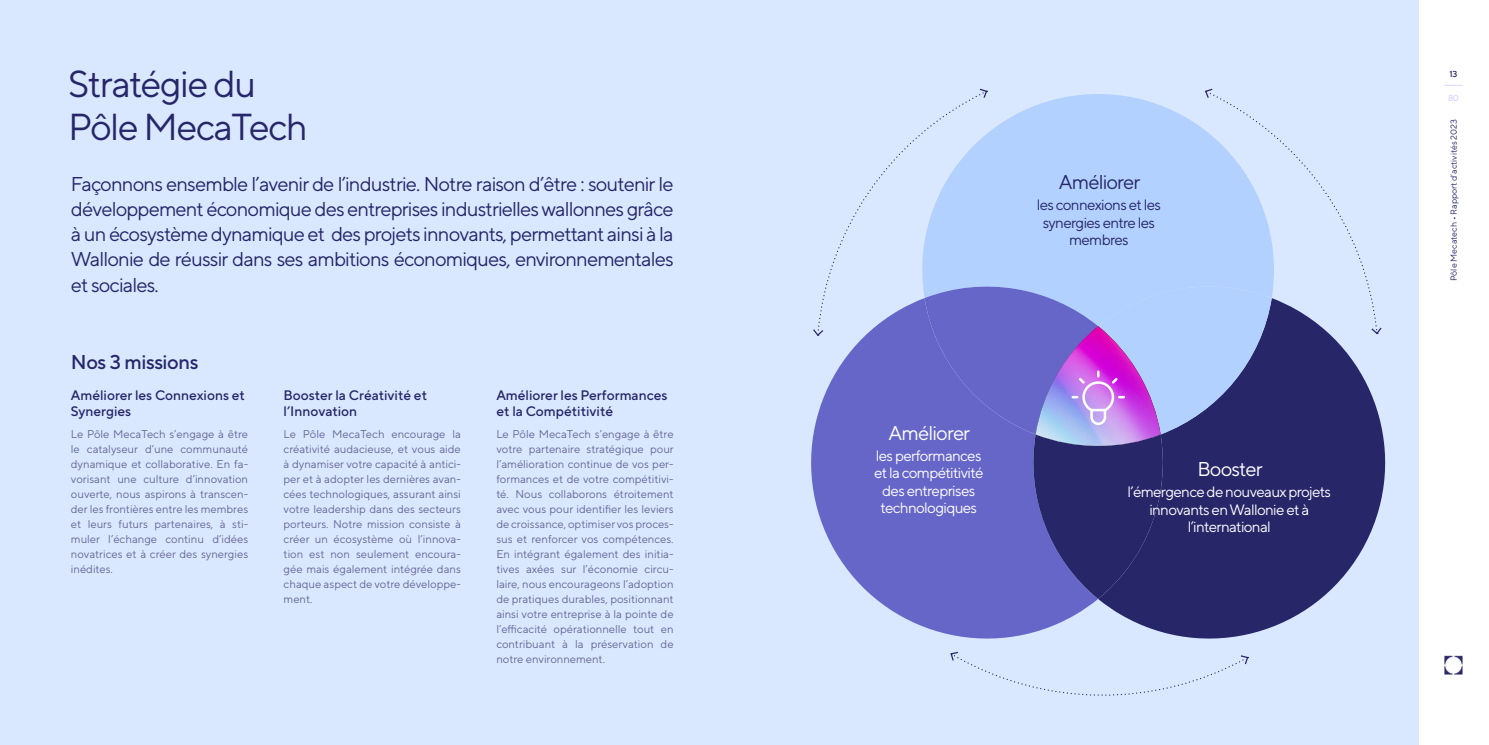
<style>
.page{position:relative;width:1489px;height:745px;background:#fff}
.page>*{position:absolute;margin:0;border:0;box-sizing:border-box;transform-origin:0 0}
.t1{font:37.5px/42.5px "TT Norms Pro";letter-spacing:-.04em;color:#262669}
.t2{font:20px/25px "TT Norms Pro";letter-spacing:-.04em;color:#262669;text-align:justify}
.t3{font:20px "TT Norms Pro";letter-spacing:-.04em;color:#fff}
.t4{font:500 20px "TT Norms Pro";letter-spacing:-.02em;color:#262669}
.t5{font:15px/17.5px "TT Norms Pro";letter-spacing:-.04em;color:#fff;text-align:center}
.t6{font:15px/17.5px "TT Norms Pro";letter-spacing:-.04em;color:#262669;text-align:center}
.t7{font:500 13.75px/16.2px "TT Norms Pro";color:#262669}
.t8{font:11.25px/15px "TT Norms Pro";color:#676796;text-align:justify}
.t9{font:8.75px "TT Norms Pro";color:#262669}
.t10{font:500 8.75px "TT Norms Pro";color:#262669}
.t11{font:500 8.75px "TT Norms Pro";color:#d6d6ff}
</style>
<div class="page">
<svg style="left:1444px;top:85px;width:18px;height:1px"></svg>
<img style="left:1444px;top:655px;width:19px;height:20px">
<div style="left:0;top:0;width:1417px;height:744px;background:#d9e8ff"></div>
<svg style="left:875px;top:598px;width:223px;height:41px;fill:#6666c9"></svg>
<svg style="left:1098px;top:430px;width:288px;height:229px"></svg>
<svg style="left:950px;top:650px;width:298px;height:46px"></svg>
<svg style="left:811px;top:88px;width:571px;height:510px"></svg>
<h1 class="t1" style="left:68px;top:61px;width:241px">Stratégie du<br>Pôle MecaTech</h1>
<p class="t2" style="left:71px;top:171px;width:604px">Façonnons ensemble l’avenir de l’industrie. Notre raison d’être : soutenir le développement économique des entreprises industrielles wallonnes grâce à un écosystème dynamique et des projets innovants, permettant ainsi à la Wallonie de réussir dans ses ambitions économiques, environnementales et sociales.</p>
<h2 class="t4" style="left:71px;top:348px;width:129px">Nos 3 missions</h2>
<p class="t7" style="left:71px;top:386px;width:176px">Améliorer les Connexions et<br>Synergies</p>
<p class="t8" style="left:71px;top:426px;width:179px">Le Pôle MecaTech s’engage à être le catalyseur d’une communauté dynamique et collaborative. En fa&shy;vorisant une culture d’innovation ouverte, nous aspirons à transcen&shy;der les frontières entre les membres et leurs futurs partenaires, à sti&shy;muler l’échange continu d’idées novatrices et à créer des synergies inédites.</p>
<p class="t7" style="left:283px;top:386px;width:145px">Booster la Créativité et l’Innovation</p>
<p class="t8" style="left:283px;top:426px;width:179px">Le Pôle MecaTech encourage la créativité audacieuse, et vous aide à dynamiser votre capacité à antici&shy;per et à adopter les dernières avan&shy;cées technologiques, assurant ainsi votre leadership dans des secteurs porteurs. Notre mission consiste à créer un écosystème où l’innova&shy;tion est non seulement encoura&shy;gée mais également intégrée dans chaque aspect de votre développe&shy;ment.</p>
<p class="t7" style="left:496px;top:386px;width:173px">Améliorer les Performances et la Compétitivité</p>
<p class="t8" style="left:496px;top:426px;width:179px">Le Pôle MecaTech s’engage à être votre partenaire stratégique pour l’amélioration continue de vos per&shy;formances et de votre compétitivi&shy;té. Nous collaborons étroitement avec vous pour identifier les leviers de croissance, optimiser vos proces&shy;sus et renforcer vos compétences.<br>En intégrant également des initia&shy;tives axées sur l’économie circu&shy;laire, nous encourageons l’adoption de pratiques durables, positionnant ainsi votre entreprise à la pointe de l’efficacité opérationnelle tout en contribuant à la préservation de notre environnement.</p>
<h2 class="t2" style="left:1058px;top:168px;width:83px">Améliorer</h2>
<h3 class="t6" style="left:1036px;top:195px;width:126px">les connexions et les synergies entre les membres</h3>
<h2 class="t3" style="left:888px;top:419px;width:83px">Améliorer</h2>
<h3 class="t5" style="left:874px;top:446px;width:111px">les performances et la compétitivité des entreprises technologiques</h3>
<h2 class="t3" style="left:1197px;top:456px;width:67px">Booster</h2>
<h3 class="t5" style="left:1127px;top:482px;width:205px">l’émergence de nouveaux projets innovants en Wallonie et à l’international</h3>
<p class="t10" style="left:1449px;top:68px;width:9px">13</p>
<p class="t11" style="left:1447px;top:93px;width:12px">80</p>
<p class="t9" style="left:1447px;top:281px;width:163px;rotate:-90deg">Pôle Mecatech • Rapport d’activités 2023</p>
</div>
